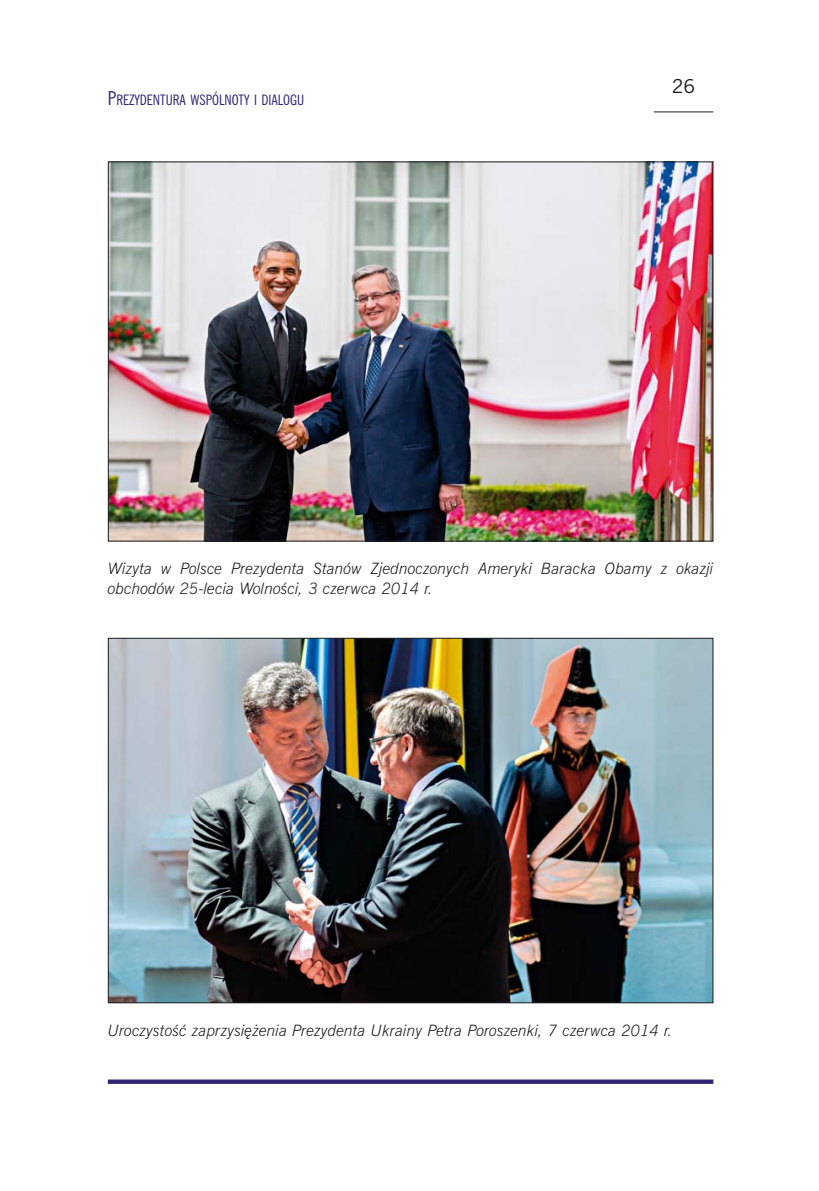
<style>
.page{position:relative;width:819px;height:1191px;background:#fff}
.page>*{position:absolute;margin:0;border:0;box-sizing:border-box;transform-origin:0 0}
.t1{font:19.25px "News Gothic PL";color:#1b1c20}
.t2{font:italic 300 15.75px/20.1px "News Gothic PL";color:#1b1c20}
.t3{font:condensed 14.35px "News Gothic PL";color:#2f2374}
.s1{font-size:19.25px}
</style>
<div class="page">
<img style="left:107px;top:111px;width:607px;height:973px">
<p class="t3" style="left:108px;top:95px;width:198px"><span class="s1">P</span>REZYDENTURA WSPÓLNOTY I DIALOGU</p>
<p class="t1" style="left:672px;top:80px;width:25px">26</p>
<p class="t2" style="left:108px;top:560px;width:607px">Wizyta w Polsce Prezydenta Stanów Zjednoczonych Ameryki Baracka Obamy z okazji obchodów 25-lecia WolnoÊci, 3 czerwca 2014 r.</p>
<p class="t2" style="left:108px;top:1021px;width:566px">UroczystoÊç zaprzysi´˝enia Prezydenta Ukrainy Petra Poroszenki, 7 czerwca 2014 r.</p>
</div>
